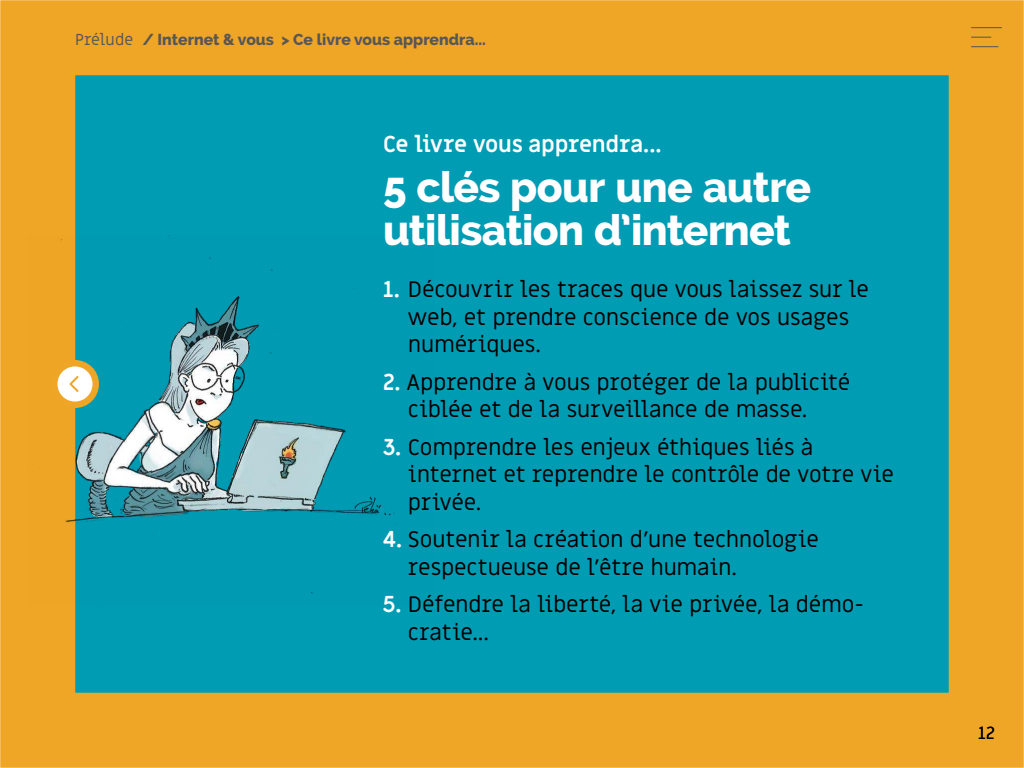
<style>
.page{position:relative;width:1024px;height:768px;background:#fff}
.page>*{position:absolute;margin:0;border:0;box-sizing:border-box;transform-origin:0 0}
.t1{font:800 42.5px/42.5px "Raleway";letter-spacing:-.015em;color:#fff}
.t2{font:22.5px/27.5px "Miriam Libre";letter-spacing:-.01em;color:#000}
.t3{font:700 22.5px "Miriam Libre";letter-spacing:-.015em;color:#fff}
.t4{font:17.5px "Miriam Libre";color:#000}
.t5{font:800 15.75px "Raleway";color:#575756}
.s1{font-family:"Miriam Libre";font-weight:400;font-size:15.95px}
.s2{font-weight:700;color:#fff}
</style>
<div class="page">
<div style="left:38px;top:38px;width:948px;height:692px;background:#009cb4"></div>
<div style="left:0;top:0;width:1024px;height:768px;border:75px solid #efa526"></div>
<img style="left:28px;top:235px;width:368px;height:371px">
<svg style="left:54px;top:363px;width:42px;height:42px"></svg>
<div style="left:51px;top:360px;width:48px;height:48px;border:6px solid #efa526;border-radius:50%"></div>
<svg style="left:68px;top:374px;width:12px;height:20px"></svg>
<hr style="left:971px;top:27px;width:31px;height:1px;background:#575756">
<svg style="left:971px;top:37px;width:20px;height:1px"></svg>
<svg style="left:971px;top:46px;width:27px;height:1px"></svg>
<p class="t5" style="left:75px;top:34px;width:412px"><span class="s1">Prélude</span> / Internet &amp; vous &gt; Ce livre vous apprendra...</p>
<p class="t3" style="left:383px;top:134px;width:280px">Ce livre vous apprendra...</p>
<h1 class="t1" style="left:383px;top:170px;width:430px">5 clés pour une autre utilisation d’internet</h1>
<p class="t2" style="left:408px;top:276px;width:463px;text-indent:-25px"><span class="s2">1.</span> Découvrir les traces que vous laissez sur le web, et prendre conscience de vos usages numériques.</p>
<p class="t2" style="left:408px;top:369px;width:444px;text-indent:-25px"><span class="s2">2.</span> Apprendre à vous protéger de la publicité ciblée et de la surveillance de masse.</p>
<p class="t2" style="left:408px;top:434px;width:487px;text-indent:-25px"><span class="s2">3.</span> Comprendre les enjeux éthiques liés à internet et reprendre le contrôle de votre vie privée.</p>
<p class="t2" style="left:408px;top:526px;width:412px;text-indent:-25px"><span class="s2">4.</span> Soutenir la création d’une technologie respectueuse de l’être humain.</p>
<p class="t2" style="left:408px;top:592px;width:458px;text-indent:-25px"><span class="s2">5.</span> Défendre la liberté, la vie privée, la démo&shy;cratie...</p>
<p class="t4" style="left:978px;top:725px;width:18px">12</p>
</div>
